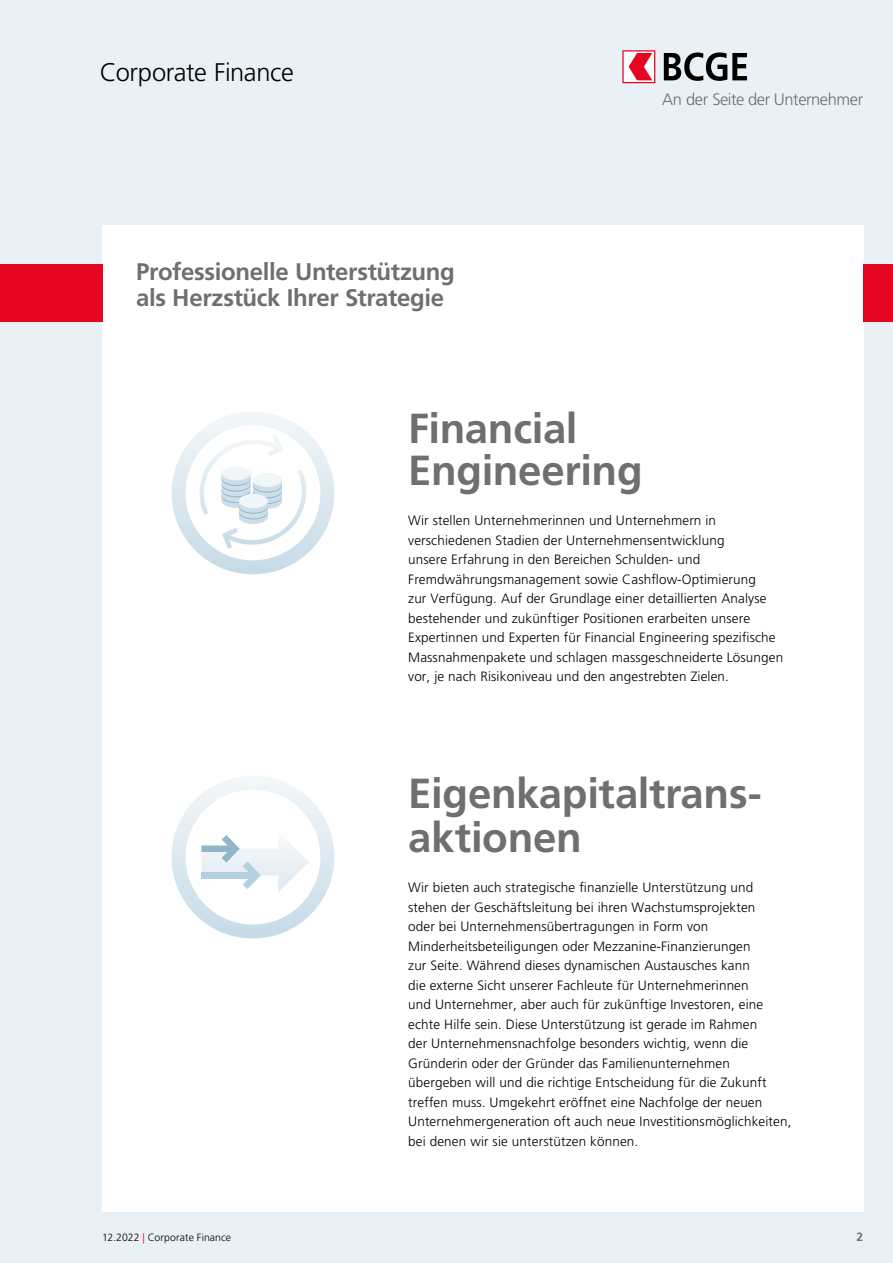
<style>
.page{position:relative;width:893px;height:1263px;background:#eaf1f6}
.page>*{position:absolute;margin:0;border:0;box-sizing:border-box;transform-origin:0 0}
.t1{font:700 42px/42px "Frutiger LT Std";letter-spacing:-.005em;color:#706f6f}
.t2{font:300 25.5px "Frutiger LT Std";letter-spacing:-.015em;color:#000}
.t3{font:700 24px/25.5px "Frutiger LT Std";letter-spacing:-.015em;color:#706f6f}
.t4{font:300 16.5px "Frutiger";letter-spacing:-.025em;color:#6d6d6c}
.t5{font:300 13.5px/19.5px "Frutiger LT Std";letter-spacing:.01em;color:#000}
.t6{font:700 12px "Frutiger LT Std";color:#706f6f}
.t7{font:300 10.5px "Frutiger LT Std";letter-spacing:.005em;color:#000}
.s1{color:#e40521}
</style>
<div class="page">
<div style="left:102px;top:225px;width:761px;height:987px;background:#fff"></div>
<div style="left:0;top:264px;width:102px;height:57px;background:#e40521"></div>
<div style="left:863px;top:264px;width:30px;height:57px;background:#e40521"></div>
<div style="left:171px;top:411px;width:163px;height:163px;background:linear-gradient(to bottom,#f4f8fa,#c7dbe7);border-radius:50%"></div>
<div style="left:185px;top:425px;width:135px;height:135px;background:#fff;border-radius:50%"></div>
<svg style="left:197px;top:429px;width:111px;height:121px"></svg>
<div style="left:171px;top:776px;width:163px;height:162px;background:linear-gradient(to bottom,#f3f7fa,#c8dce8);border-radius:50%"></div>
<div style="left:185px;top:790px;width:135px;height:134px;background:#fff;border-radius:50%"></div>
<svg style="left:201px;top:835px;width:108px;height:57px"></svg>
<svg style="left:622px;top:50px;width:33px;height:33px"></svg>
<svg style="left:664px;top:52px;width:83px;height:29px"></svg>
<h2 class="t2" style="left:100px;top:58px;width:195px">Corporate Finance</h2>
<h3 class="t3" style="left:136px;top:259px;width:320px">Professionelle Unterstützung als Herzstück Ihrer Strategie</h3>
<p class="t4" style="left:662px;top:90px;width:202px">An der Seite der Unternehmer</p>
<h1 class="t1" style="left:408px;top:408px;width:236px">Financial<br>Engineering</h1>
<p class="t5" style="left:408px;top:511px;width:377px">Wir stellen Unternehmerinnen und Unternehmern in verschiedenen Stadien der Unternehmensentwicklung<br>unsere Erfahrung in den Bereichen Schulden- und Fremdwährungsmanagement sowie Cashflow-Optimierung<br>zur Verfügung. Auf der Grundlage einer detaillierten Analyse bestehender und zukünftiger Positionen erarbeiten unsere Expertinnen und Experten für Financial Engineering spezifische Massnahmenpakete und schlagen massgeschneiderte Lösungen vor, je nach Risikoniveau und den angestrebten Zielen.</p>
<p class="t7" style="left:102px;top:1232px;width:131px">12.2022 <span class="s1">|</span> Corporate Finance</p>
<h1 class="t1" style="left:408px;top:772px;width:355px;line-height:43.5px">Eigenkapitaltrans&shy;aktionen</h1>
<p class="t5" style="left:408px;top:878px;width:385px">Wir bieten auch strategische finanzielle Unterstützung und stehen der Geschäftsleitung bei ihren Wachstumsprojekten<br>oder bei Unternehmensübertragungen in Form von Minderheitsbeteiligungen oder Mezzanine-Finanzierungen<br>zur Seite. Während dieses dynamischen Austausches kann<br>die externe Sicht unserer Fachleute für Unternehmerinnen<br>und Unternehmer, aber auch für zukünftige Investoren, eine echte Hilfe sein. Diese Unterstützung ist gerade im Rahmen<br>der Unternehmensnachfolge besonders wichtig, wenn die Gründerin oder der Gründer das Familienunternehmen übergeben will und die richtige Entscheidung für die Zukunft treffen muss. Umgekehrt eröffnet eine Nachfolge der neuen Unternehmergeneration oft auch neue Investitionsmöglichkeiten, bei denen wir sie unterstützen können.</p>
<p class="t6" style="left:856px;top:1230px;width:8px">2</p>
</div>
